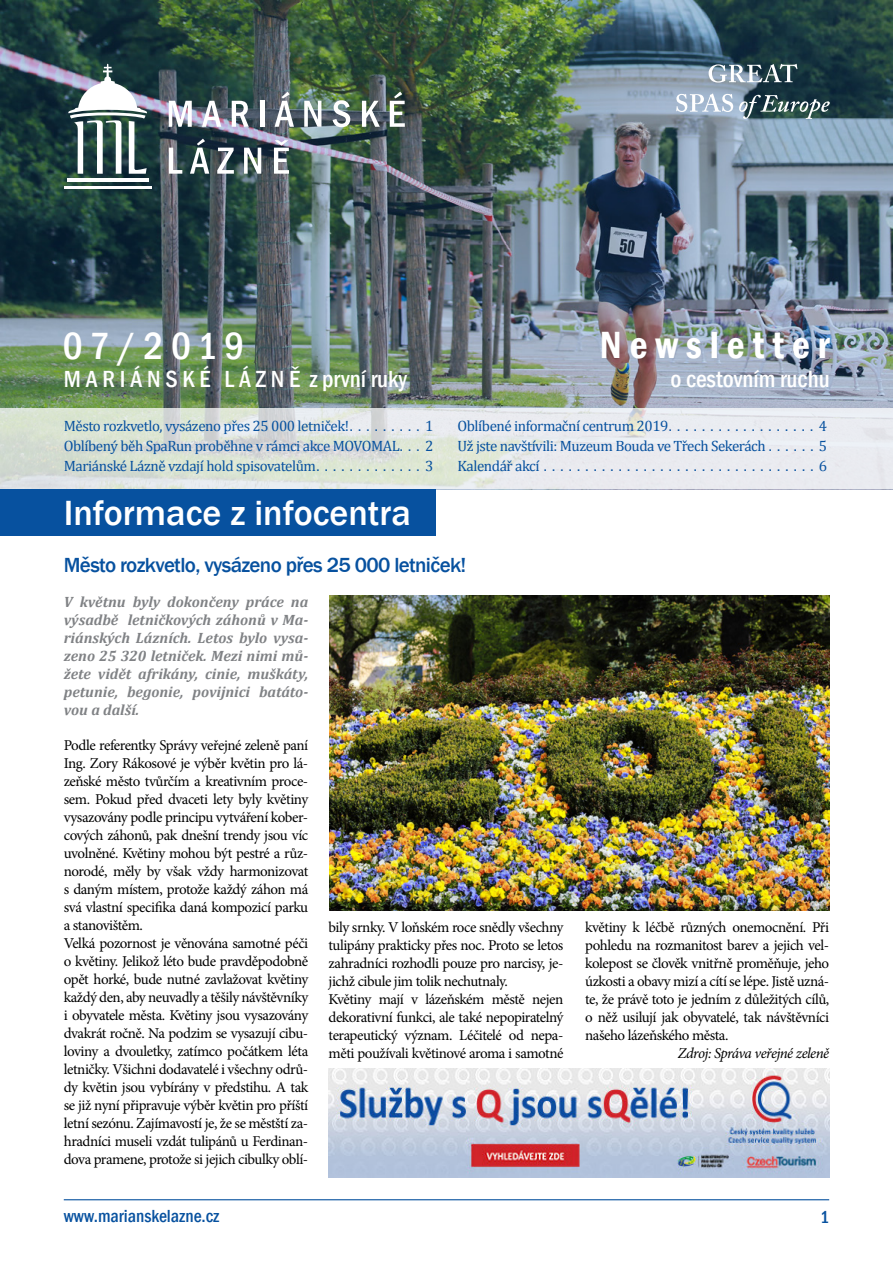
<style>
.page{position:relative;width:893px;height:1263px;background:#fff}
.page>*{position:absolute;margin:0;border:0;box-sizing:border-box;transform-origin:0 0}
.t1{font:600 condensed 39px "Franklin Gothic";letter-spacing:.2em;color:#fff}
.t2{font:500 condensed 39px "Franklin Gothic";letter-spacing:.175em;color:#fff}
.t3{font:500 36px "Franklin Gothic";color:#fff}
.t4{font:500 condensed 24px "Franklin Gothic";letter-spacing:.2em;color:#fff}
.t5{font:500 condensed 24px "Franklin Gothic";letter-spacing:.005em;color:#fff}
.t6{font:500 21px "Franklin Gothic";letter-spacing:-.03em;color:#07519f}
.t7{font:500 condensed 18px "Franklin Gothic";color:#07519f}
.t8{font:15px/18px "Minion Pro";letter-spacing:-.03em;color:#000}
.t9{font:15px/20.1px "Cambria";letter-spacing:-.03em;color:#07519f;text-align:justify}
.t10{font:italic 700 15px/18px "Cambria";color:#808285;text-align:justify}
.t11{font:italic 15px "Minion Pro";letter-spacing:-.04em;color:#000}
</style>
<div class="page">
<img style="left:0;top:0;width:893px;height:489px">
<div style="left:0;top:489px;width:436px;height:47px;background:#07519f"></div>
<svg style="left:0;top:408px;width:892px;height:81px;fill:#e6e9eb"></svg>
<svg style="left:333px;top:100px;width:17px;height:27px"></svg>
<svg style="left:202px;top:101px;width:19px;height:26px"></svg>
<svg style="left:304px;top:101px;width:17px;height:26px"></svg>
<svg style="left:362px;top:101px;width:18px;height:26px"></svg>
<svg style="left:390px;top:92px;width:15px;height:35px"></svg>
<svg style="left:275px;top:92px;width:19px;height:35px"></svg>
<svg style="left:169px;top:101px;width:23px;height:26px"></svg>
<svg style="left:232px;top:101px;width:17px;height:26px"></svg>
<hr style="left:260px;top:101px;width:4px;height:26px;background:#fff">
<svg style="left:169px;top:148px;width:13px;height:26px"></svg>
<svg style="left:217px;top:148px;width:17px;height:26px"></svg>
<svg style="left:190px;top:139px;width:19px;height:35px"></svg>
<svg style="left:244px;top:148px;width:17px;height:26px"></svg>
<svg style="left:274px;top:140px;width:15px;height:34px"></svg>
<hr style="left:67px;top:179px;width:82px;height:3px;background:#fff">
<hr style="left:64px;top:186px;width:88px;height:3px;background:#fff">
<svg style="left:68px;top:64px;width:79px;height:110px"></svg>
<svg style="left:709px;top:64px;width:88px;height:19px"></svg>
<svg style="left:676px;top:93px;width:57px;height:19px"></svg>
<svg style="left:739px;top:95px;width:91px;height:24px"></svg>
<img style="left:329px;top:1068px;width:500px;height:110px">
<img style="left:330px;top:595px;width:499px;height:315px">
<hr style="left:64px;top:1199px;width:765px;height:1px;background:#07519f">
<h1 class="t2" style="left:63px;top:320px;width:183px">07/2019</h1>
<h3 class="t4" style="left:64px;top:363px;width:345px">MARIÁNSKÉ LÁZNĚ z první ruky</h3>
<h1 class="t1" style="left:600px;top:319px;width:231px">Newsletter</h1>
<h3 class="t5" style="left:671px;top:363px;width:161px">o cestovním ruchu</h3>
<p class="t9" style="left:64px;top:415px;width:371px">Město rozkvetlo, vysázeno přes 25 000 letniček! . . . . . . . . . 1<br>Oblíbený běh SpaRun proběhne v rámci akce MOVOMAL . . . 2<br>Mariánské Lázně vzdají hold spisovatelům . . . . . . . . . . . . . 3</p>
<p class="t9" style="left:457px;top:415px;width:371px">Oblíbené informační centrum 2019 . . . . . . . . . . . . . . . . . . 4<br>Už jste navštívili: Muzeum Bouda ve Třech Sekerách .......</p>
<p class="t9" style="left:819px;top:435px;width:10px">5</p>
<p class="t9" style="left:457px;top:456px;width:86px">Kalendář akcí ..................................</p>
<p class="t9" style="left:819px;top:456px;width:10px">6</p>
<h2 class="t3" style="left:64px;top:491px;width:349px">Informace z infocentra</h2>
<h3 class="t6" style="left:64px;top:552px;width:404px">Město rozkvetlo, vysázeno přes 25 000 letniček!</h3>
<p class="t10" style="left:64px;top:592px;width:246px">V květnu byly dokončeny práce na výsadbě letničkových záhonů v Ma&shy;riánských Lázních. Letos bylo vysa&shy;zeno 25 320 letniček. Mezi nimi mů&shy;žete vidět afrikány, cinie, muškáty, petunie, begonie, povijnici batáto&shy;vou a další.</p>
<p class="t8" style="left:64px;top:736px;width:246px">Podle referentky Správy veřejné zeleně paní Ing. Zory Rákosové je výběr květin pro lá&shy;zeňské město tvůrčím a kreativním proce&shy;sem. Pokud před dvaceti lety byly květiny vysazovány podle principu vytváření kober&shy;cových záhonů, pak dnešní trendy jsou víc uvolněné. Květiny mohou být pestré a růz&shy;norodé, měly by však vždy harmonizovat s daným místem, protože každý záhon má svá vlastní specifika daná kompozicí parku a stanovištěm.<br>Velká pozornost je věnována samotné péči o květiny. Jelikož léto bude pravděpodobně opět horké, bude nutné zavlažovat květiny každý den, aby neuvadly a těšily návštěvníky i obyvatele města. Květiny jsou vysazovány dvakrát ročně. Na podzim se vysazují cibu&shy;loviny a dvouletky, zatímco počátkem léta letničky. Všichni dodavatelé i všechny odrů&shy;dy květin jsou vybírány v předstihu. A tak se již nyní připravuje výběr květin pro příští letní sezónu. Zajímavostí je, že se městští za&shy;hradníci museli vzdát tulipánů u Ferdinan&shy;dova pramene, protože si jejich cibulky oblí-</p>
<p class="t8" style="left:329px;top:918px;width:236px">bily srnky. V loňském roce snědly všechny tulipány prakticky přes noc. Proto se letos zahradníci rozhodli pouze pro narcisy, je&shy;jichž cibule jim tolik nechutnaly.<br>Květiny mají v lázeňském městě nejen dekorativní funkci, ale také nepopiratelný terapeutický význam. Léčitelé od nepa&shy;měti používali květinové aroma i samotné</p>
<p class="t8" style="left:585px;top:918px;width:245px;text-align:justify">květiny k léčbě různých onemocnění. Při pohledu na rozmanitost barev a jejich vel&shy;kolepost se člověk vnitřně proměňuje, jeho úzkosti a obavy mizí a cítí se lépe. Jistě uzná&shy;te, že právě toto je jedním z důležitých cílů, o něž usilují jak obyvatelé, tak návštěvníci našeho lázeňského města.</p>
<p class="t11" style="left:678px;top:1043px;width:153px">Zdroj: Správa veřejné zeleně</p>
<p class="t7" style="left:64px;top:1204px;width:157px">www.marianskelazne.cz</p>
<p class="t7" style="left:820px;top:1205px;width:11px">1</p>
</div>
